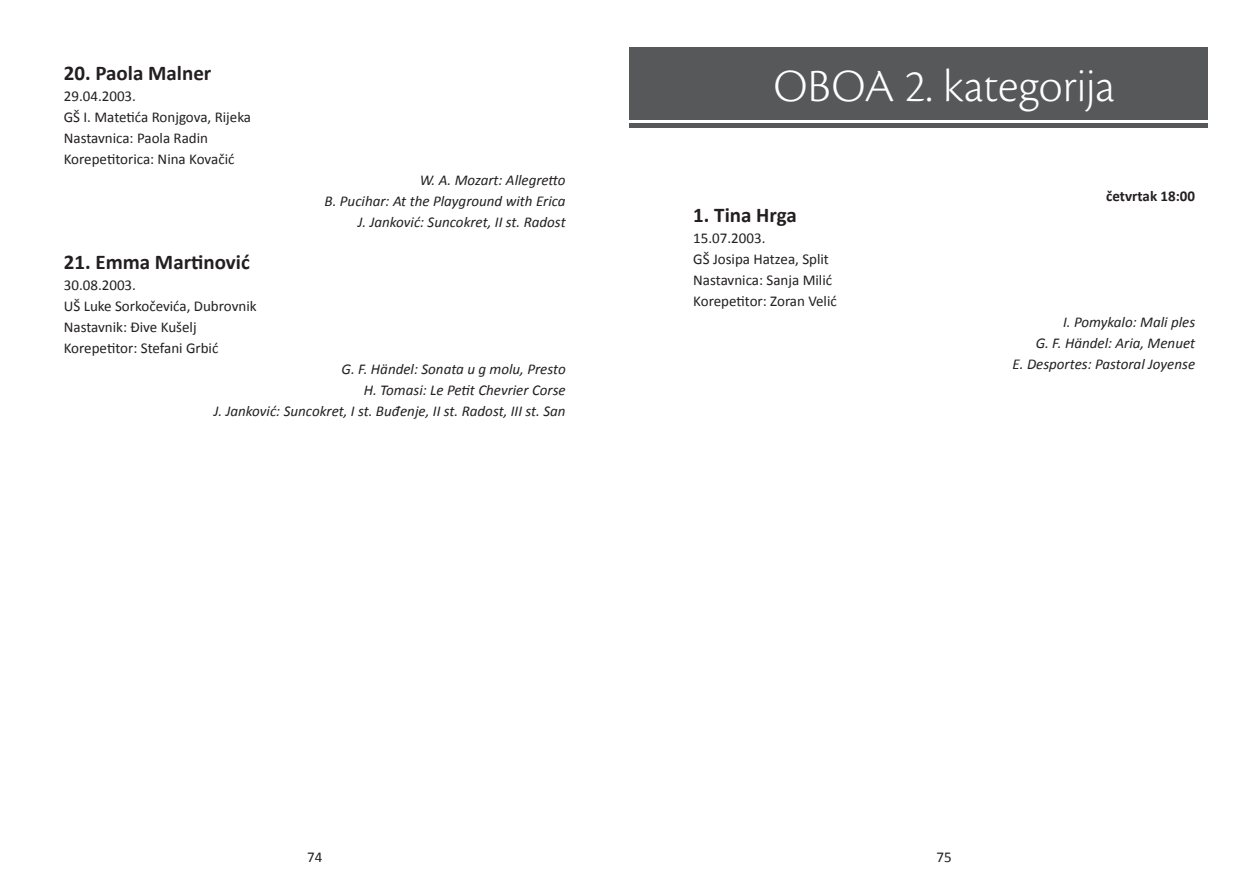
<style>
.page{position:relative;width:1259px;height:893px;background:#fff}
.page>*{position:absolute;margin:0;border:0;box-sizing:border-box;transform-origin:0 0}
.t1{font:300 48px "Cronos Pro";color:#fff}
.t2{font:700 21px "Calibri";color:#231f20}
.t3{font:italic 15px/21px "Calibri";color:#231f20;text-align:right}
.t4{font:15px/21px "Calibri";color:#231f20}
.t5{font:700 15px "Calibri";color:#231f20}
</style>
<div class="page">
<div style="left:629px;top:47px;width:579px;height:73px;background:#57585a"></div>
<div style="left:629px;top:123px;width:579px;height:5px;background:#57585a"></div>
<h2 class="t2" style="left:64px;top:59px;width:149px">20. Paola Malner</h2>
<p class="t4" style="left:64px;top:85px;width:189px">29.04.2003.<br>GŠ I. M atetića Ronjgova, Rijeka<br>Nastavnica: Paola Radin<br>Korepetitorica: Nina Kovačić</p>
<p class="t3" style="left:324px;top:168px;width:243px">W. A. Mozart: Allegretto<br>B. Pucihar: At the Playground with Erica<br>J. Janković: Suncokret, II st. Radost</p>
<h2 class="t2" style="left:64px;top:248px;width:188px">21. Emma Martinović</h2>
<p class="t4" style="left:64px;top:274px;width:194px">30.08.2003.<br>UŠ Luke Sorkočevića, Dubrovnik<br>Nastavnik: Đive Kušelj<br>Korepetitor: Stefani Grbić</p>
<p class="t3" style="left:214px;top:357px;width:353px">G. F. Hӓndel: Sonata u g molu, Presto<br>H. Tomasi: Le Petit Chevrier Corse<br>J. Janković: Suncokret, I st. Buđenje, II st. Radost, III st. San</p>
<h1 class="t1" style="left:773px;top:59px;width:343px">OBOA 2. kategorija</h1>
<h2 class="t2" style="left:693px;top:202px;width:105px">1. Tina Hrga</h2>
<p class="t4" style="left:693px;top:228px;width:145px">15.07.2003.<br>GŠ Josipa Hatzea, Split<br>Nastavnica: Sanja M ilić<br>Korepetitor: Zoran Velić</p>
<p class="t5" style="left:1106px;top:187px;width:90px">četvrtak 18:00</p>
<p class="t3" style="left:1012px;top:311px;width:184px">I. Pomykalo: Mali ples<br>G. F. Hӓndel: Aria, Menuet<br>E. Desportes: Pastoral Joyense</p>
<p class="t4" style="left:307px;top:846px;width:17px">74</p>
<p class="t4" style="left:936px;top:846px;width:17px">75</p>
</div>
